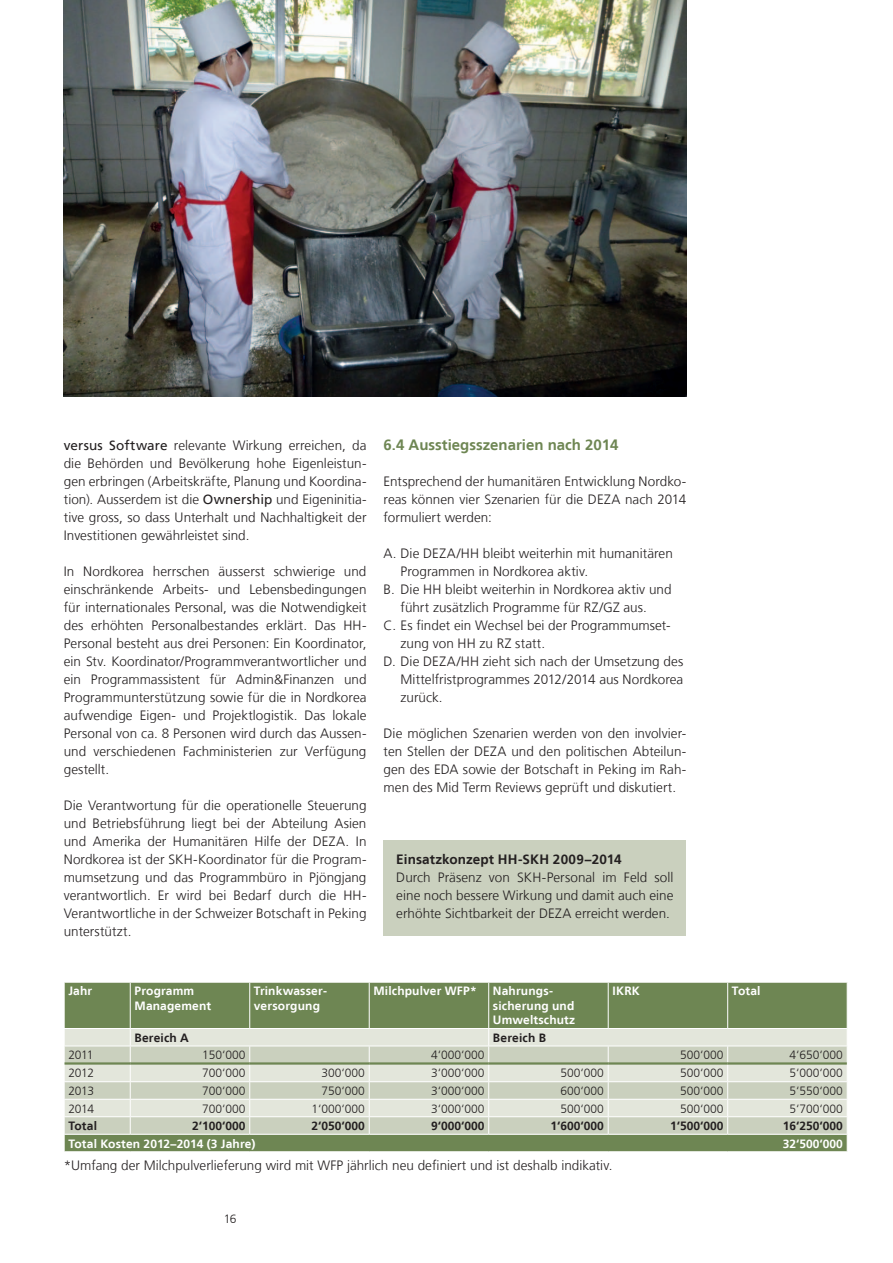
<style>
.page{position:relative;width:893px;height:1263px;background:#fff}
.page>*{position:absolute;margin:0;border:0;box-sizing:border-box;transform-origin:0 0}
._3_Zwischentitel_10p{font:700 15px "Frutiger LT";color:#6e8653}
._4_Lauftext_9pt{font:300 13.5px/18px "Frutiger LT";letter-spacing:.005em;color:#231f20;text-align:justify}
._4_Lauftext_9pt-2{font:700 13.5px "Frutiger LT";letter-spacing:.01em;color:#231f20}
._7_Tabelle_rechtsbün{font:300 12px "Frutiger LT";color:#231f20}
._7_Tabelle_linksbünd{font:700 12px/14.4px "Frutiger LT";letter-spacing:.01em;color:#fff}
._7_Tabelle_rechtsbün-2{font:700 12px "Frutiger LT";color:#231f20}
._7_Tabelle_linksbünd-2{font:700 12px "Frutiger LT";letter-spacing:.015em;color:#231f20}
._7_Tabelle_linksbünd-3{font:300 12px "Frutiger LT";letter-spacing:-.025em;color:#231f20}
._7_Tabelle_rechtsbün-3{font:700 12px "Frutiger LT";color:#fff}
.s1{font-weight:400}
</style>
<div class="page">
<img style="left:64px;top:0;width:622px;height:396px">
<div style="left:65px;top:983px;width:782px;height:45px;background:#6e8653"></div>
<hr style="left:130px;top:982px;width:1px;height:46px;background:#fff">
<hr style="left:249px;top:982px;width:1px;height:46px;background:#fff">
<hr style="left:369px;top:982px;width:1px;height:46px;background:#fff">
<hr style="left:488px;top:982px;width:1px;height:46px;background:#fff">
<hr style="left:608px;top:982px;width:1px;height:46px;background:#fff">
<hr style="left:727px;top:982px;width:1px;height:46px;background:#fff">
<svg style="left:64px;top:1029px;width:784px;height:122px;background:#c9d0bd"></svg>
<hr style="left:64px;top:1134px;width:66px;height:1px;background:#fff">
<hr style="left:130px;top:1134px;width:120px;height:1px;background:#fff">
<hr style="left:250px;top:1134px;width:119px;height:1px;background:#fff">
<hr style="left:369px;top:1134px;width:120px;height:1px;background:#fff">
<hr style="left:489px;top:1134px;width:119px;height:1px;background:#fff">
<hr style="left:608px;top:1134px;width:120px;height:1px;background:#fff">
<hr style="left:728px;top:1134px;width:119px;height:1px;background:#fff">
<hr style="left:65px;top:1062px;width:65px;height:2px;background:#6e8653">
<hr style="left:130px;top:1062px;width:120px;height:2px;background:#6e8653">
<hr style="left:250px;top:1062px;width:119px;height:2px;background:#6e8653">
<hr style="left:369px;top:1062px;width:120px;height:2px;background:#6e8653">
<hr style="left:489px;top:1062px;width:119px;height:2px;background:#6e8653">
<hr style="left:608px;top:1062px;width:120px;height:2px;background:#6e8653">
<hr style="left:728px;top:1062px;width:119px;height:2px;background:#6e8653">
<div style="left:384px;top:841px;width:302px;height:95px;background:#cad0be"></div>
<p class="_4_Lauftext_9pt" style="left:64px;top:437px;width:304px"><span class="s1">versus Software</span> relevante Wirkung erreichen, da die Behörden und Bevölkerung hohe Eigenleistun&shy;gen erbringen (Arbeitskräfte, Planung und Koordina&shy;tion). Ausserdem ist die <span class="s1">Ownership</span> und Eigeninitia&shy;tive gross, so dass Unterhalt und Nachhaltigkeit der Investitionen gewährleistet sind.</p>
<p class="_4_Lauftext_9pt" style="left:64px;top:563px;width:304px">In Nordkorea herrschen äusserst schwierige und einschränkende Arbeits- und Lebensbedingungen für internationales Personal, was die Notwendigkeit des erhöhten Personalbestandes erklärt. Das HH-Personal besteht aus drei Personen: Ein Koordinator, ein Stv. Koordinator/Programmverantwortlicher und ein Programmassistent für Admin&amp;Finanzen und Programmunterstützung sowie für die in Nordkorea aufwendige Eigen- und Projektlogistik. Das lokale Personal von ca. 8 Personen wird durch das Aussen&shy;und verschiedenen Fachministerien zur Verfügung gestellt.</p>
<p class="_4_Lauftext_9pt" style="left:64px;top:797px;width:304px">Die Verantwortung für die operationelle Steuerung und Betriebsführung liegt bei der Abteilung Asien und Amerika der Humanitären Hilfe der DEZA. In Nordkorea ist der SKH-Koordinator für die Program&shy;mumsetzung und das Programmbüro in Pjöngjang verantwortlich. Er wird bei Bedarf durch die HH-Verantwortliche in der Schweizer Botschaft in Peking unterstützt.</p>
<p class="_3_Zwischentitel_10p" style="left:384px;top:436px;width:237px">6.4 Ausstiegsszenarien nach 2014</p>
<p class="_4_Lauftext_9pt" style="left:384px;top:473px;width:304px">Entsprechend der humanitären Entwicklung Nordko&shy;reas können vier Szenarien für die DEZA nach 2014 formuliert werden:</p>
<p class="_4_Lauftext_9pt" style="left:401px;top:545px;width:274px;text-indent:-17px">A. Die DEZA/HH bleibt weiterhin mit humanitären<br>Programmen in Nordkorea aktiv.</p>
<p class="_4_Lauftext_9pt" style="left:384px;top:581px;width:289px;text-align:center">B. Die HH bleibt weiterhin in Nordkorea aktiv und führt zusätzlich Programme für RZ/GZ aus.</p>
<p class="_4_Lauftext_9pt" style="left:401px;top:617px;width:272px;text-indent:-17px">C. Es findet ein Wechsel bei der Programmumset&shy;zung von HH zu RZ statt.</p>
<p class="_4_Lauftext_9pt" style="left:401px;top:653px;width:284px;text-indent:-17px">D. Die DEZA/HH zieht sich nach der Umsetzung des Mittelfristprogrammes 2012/2014 aus Nordkorea zurück.</p>
<p class="_4_Lauftext_9pt" style="left:384px;top:725px;width:304px">Die möglichen Szenarien werden von den involvier&shy;ten Stellen der DEZA und den politischen Abteilun&shy;gen des EDA sowie der Botschaft in Peking im Rah&shy;men des Mid Term Reviews geprüft und diskutiert.</p>
<p class="_4_Lauftext_9pt-2" style="left:396px;top:851px;width:227px">Einsatzkonzept HH-SKH 2009–2014</p>
<p class="_4_Lauftext_9pt" style="left:396px;top:869px;width:279px">Durch Präsenz von SKH-Personal im Feld soll eine noch bessere Wirkung und damit auch eine erhöhte Sichtbarkeit der DEZA erreicht werden.</p>
<p class="_7_Tabelle_linksbünd" style="left:68px;top:984px;width:25px">Jahr</p>
<p class="_7_Tabelle_linksbünd" style="left:134px;top:984px;width:78px">Programm<br>Management</p>
<p class="_7_Tabelle_linksbünd" style="left:254px;top:984px;width:75px">Trinkwasser&shy;versorgung</p>
<p class="_7_Tabelle_linksbünd" style="left:373px;top:984px;width:105px">Milchpulver WFP*</p>
<p class="_7_Tabelle_linksbünd" style="left:493px;top:984px;width:84px">Nahrungs&shy;sicherung und<br>Umweltschutz</p>
<p class="_7_Tabelle_linksbünd" style="left:612px;top:984px;width:29px">IKRK</p>
<p class="_7_Tabelle_linksbünd" style="left:732px;top:984px;width:30px">Total</p>
<p class="_7_Tabelle_linksbünd-2" style="left:134px;top:1030px;width:56px">Bereich A</p>
<p class="_7_Tabelle_linksbünd-2" style="left:493px;top:1030px;width:55px">Bereich B</p>
<p class="_7_Tabelle_linksbünd-3" style="left:68px;top:1048px;width:27px">2011</p>
<p class="_7_Tabelle_rechtsbün" style="left:202px;top:1048px;width:45px">150‘000</p>
<p class="_7_Tabelle_rechtsbün" style="left:431px;top:1048px;width:55px">4‘000‘000</p>
<p class="_7_Tabelle_rechtsbün" style="left:680px;top:1048px;width:45px">500‘000</p>
<p class="_7_Tabelle_rechtsbün" style="left:789px;top:1048px;width:55px">4‘650‘000</p>
<p class="_7_Tabelle_linksbünd-3" style="left:68px;top:1066px;width:27px">2012</p>
<p class="_7_Tabelle_rechtsbün" style="left:202px;top:1066px;width:45px">700‘000</p>
<p class="_7_Tabelle_rechtsbün" style="left:322px;top:1066px;width:45px">300‘000</p>
<p class="_7_Tabelle_rechtsbün" style="left:431px;top:1066px;width:55px">3‘000‘000</p>
<p class="_7_Tabelle_rechtsbün" style="left:561px;top:1066px;width:45px">500‘000</p>
<p class="_7_Tabelle_rechtsbün" style="left:680px;top:1066px;width:45px">500‘000</p>
<p class="_7_Tabelle_rechtsbün" style="left:789px;top:1066px;width:55px">5‘000‘000</p>
<p class="_7_Tabelle_linksbünd-3" style="left:68px;top:1084px;width:27px">2013</p>
<p class="_7_Tabelle_rechtsbün" style="left:202px;top:1084px;width:45px">700‘000</p>
<p class="_7_Tabelle_rechtsbün" style="left:322px;top:1084px;width:45px">750‘000</p>
<p class="_7_Tabelle_rechtsbün" style="left:431px;top:1084px;width:55px">3‘000‘000</p>
<p class="_7_Tabelle_rechtsbün" style="left:561px;top:1084px;width:45px">600‘000</p>
<p class="_7_Tabelle_rechtsbün" style="left:680px;top:1084px;width:45px">500‘000</p>
<p class="_7_Tabelle_rechtsbün" style="left:789px;top:1084px;width:55px">5‘550‘000</p>
<p class="_7_Tabelle_linksbünd-3" style="left:68px;top:1101px;width:27px">2014</p>
<p class="_7_Tabelle_rechtsbün" style="left:202px;top:1101px;width:45px">700‘000</p>
<p class="_7_Tabelle_rechtsbün" style="left:312px;top:1101px;width:55px">1‘000‘000</p>
<p class="_7_Tabelle_rechtsbün" style="left:431px;top:1101px;width:55px">3‘000‘000</p>
<p class="_7_Tabelle_rechtsbün" style="left:561px;top:1101px;width:45px">500‘000</p>
<p class="_7_Tabelle_rechtsbün" style="left:680px;top:1101px;width:45px">500‘000</p>
<p class="_7_Tabelle_rechtsbün" style="left:789px;top:1101px;width:55px">5‘700‘000</p>
<p class="_7_Tabelle_linksbünd-2" style="left:68px;top:1119px;width:30px">Total</p>
<p class="_7_Tabelle_rechtsbün-2" style="left:192px;top:1119px;width:55px">2‘100‘000</p>
<p class="_7_Tabelle_rechtsbün-2" style="left:312px;top:1119px;width:55px">2‘050‘000</p>
<p class="_7_Tabelle_rechtsbün-2" style="left:431px;top:1119px;width:55px">9‘000‘000</p>
<p class="_7_Tabelle_rechtsbün-2" style="left:551px;top:1119px;width:55px">1‘600‘000</p>
<p class="_7_Tabelle_rechtsbün-2" style="left:670px;top:1119px;width:55px">1‘500‘000</p>
<p class="_7_Tabelle_rechtsbün-2" style="left:783px;top:1119px;width:62px">16‘250‘000</p>
<p class="_7_Tabelle_linksbünd" style="left:68px;top:1136px;width:189px">Total Kosten 2012–2014 (3 Jahre)</p>
<p class="_7_Tabelle_rechtsbün-3" style="left:783px;top:1136px;width:62px">32‘500‘000</p>
<p class="_4_Lauftext_9pt" style="left:64px;top:1157px;width:550px">*Umfang der Milchpulverlieferung wird mit WFP jährlich neu definiert und ist deshalb indikativ.</p>
<p class="_7_Tabelle_rechtsbün" style="left:224px;top:1212px;width:14px">16</p>
</div>
